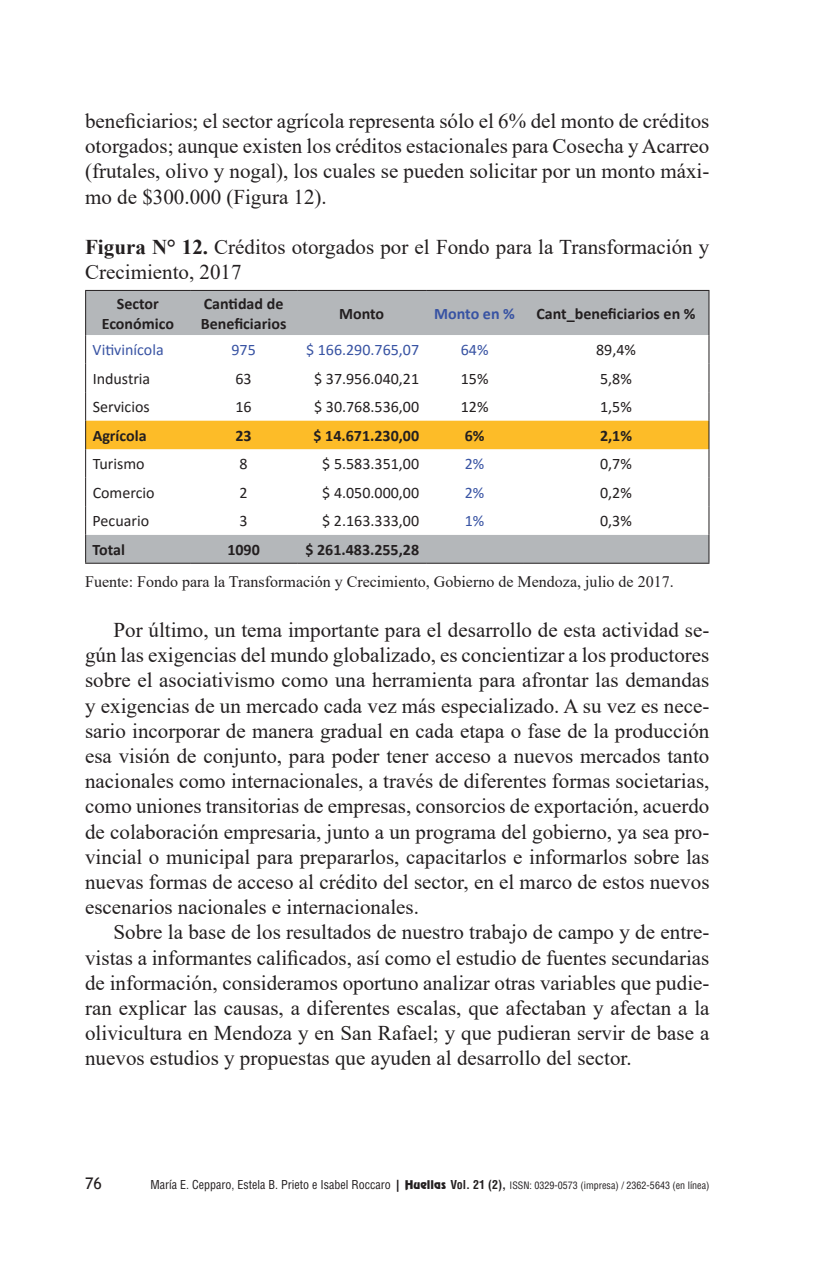
<style>
.page{position:relative;width:823px;height:1276px;background:#fff}
.page>*{position:absolute;margin:0;border:0;box-sizing:border-box;transform-origin:0 0}
.t1{font:21px/25.2px "Times New Roman";color:#231f20;text-align:justify}
.t2{font:16px "Calibri";color:#231f20}
.t3{font:700 16px/19.2px "Calibri";color:#231f20;text-align:center}
.t4{font:16px "Times New Roman";color:#231f20}
.t5{font:16px "Calibri";color:#3853a3}
.t6{font:700 16px "Calibri";color:#3853a3}
.t7{font:16px "Trebuchet MS";color:#231f20}
.t8{font:condensed 12px "Helvetica LT Std";color:#231f20}
.s1{font-weight:700}
.s2{font-family:"Revue BT";font-stretch:normal}
.s3{font-size:10px}
</style>
<div class="page">
<div style="left:86px;top:291px;width:622px;height:44px;background:#b4b7ba"></div>
<hr style="left:85px;top:291px;width:1px;height:44px;background:#231f20">
<hr style="left:85px;top:290px;width:105px;height:1px;background:#231f20">
<hr style="left:190px;top:290px;width:107px;height:1px;background:#231f20">
<hr style="left:297px;top:290px;width:129px;height:1px;background:#231f20">
<hr style="left:426px;top:290px;width:96px;height:1px;background:#231f20">
<hr style="left:522px;top:290px;width:187px;height:1px;background:#231f20">
<hr style="left:708px;top:291px;width:1px;height:44px;background:#231f20">
<hr style="left:85px;top:563px;width:105px;height:1px;background:#231f20">
<hr style="left:190px;top:563px;width:107px;height:1px;background:#231f20">
<hr style="left:297px;top:563px;width:129px;height:1px;background:#231f20">
<hr style="left:426px;top:563px;width:96px;height:1px;background:#231f20">
<hr style="left:522px;top:563px;width:187px;height:1px;background:#231f20">
<svg style="left:85px;top:335px;width:624px;height:228px"></svg>
<p class="t1" style="left:85px;top:108px;width:625px">beneficiarios; el sector agrícola representa sólo el 6% del monto de créditos otorgados; aunque existen los créditos estacionales para Cosecha y Acarreo (frutales, olivo y nogal), los cuales se pueden solicitar por un monto máxi&shy;mo de $300.000 (Figura 12).</p>
<p class="t1" style="left:85px;top:234px;width:625px"><span class="s1">Figura N° 12.</span> Créditos otorgados por el Fondo para la Transformación y<br>Crecimiento, 2017</p>
<p class="t3" style="left:102px;top:294px;width:74px">Sector<br>Económico</p>
<p class="t3" style="left:201px;top:294px;width:87px;text-align:left">Cantidad de<br>Beneficiarios</p>
<p class="t3" style="left:339px;top:303px;width:47px">Monto</p>
<p class="t6" style="left:434px;top:302px;width:82px">Monto en %</p>
<p class="t3" style="left:536px;top:303px;width:161px">Cant_beneficiarios en %</p>
<p class="t5" style="left:93px;top:339px;width:73px">Vitivinícola</p>
<p class="t5" style="left:231px;top:339px;width:26px">975</p>
<p class="t5" style="left:306px;top:339px;width:115px">$ 166.290.765,07</p>
<p class="t5" style="left:460px;top:339px;width:29px">64%</p>
<p class="t2" style="left:595px;top:339px;width:41px">89,4%</p>
<p class="t2" style="left:93px;top:367px;width:59px">Industria</p>
<p class="t2" style="left:235px;top:367px;width:18px">63</p>
<p class="t2" style="left:314px;top:367px;width:106px">$ 37.956.040,21</p>
<p class="t2" style="left:460px;top:367px;width:29px">15%</p>
<p class="t2" style="left:599px;top:367px;width:33px">5,8%</p>
<p class="t2" style="left:93px;top:396px;width:59px">Servicios</p>
<p class="t2" style="left:235px;top:396px;width:18px">16</p>
<p class="t2" style="left:314px;top:396px;width:106px">$ 30.768.536,00</p>
<p class="t2" style="left:460px;top:396px;width:29px">12%</p>
<p class="t2" style="left:599px;top:396px;width:33px">1,5%</p>
<p class="t3" style="left:93px;top:425px;width:55px">Agrícola</p>
<p class="t3" style="left:235px;top:425px;width:18px">23</p>
<p class="t3" style="left:313px;top:425px;width:107px">$ 14.671.230,00</p>
<p class="t3" style="left:464px;top:425px;width:21px">6%</p>
<p class="t3" style="left:599px;top:425px;width:34px">2,1%</p>
<p class="t2" style="left:93px;top:453px;width:53px">Turismo</p>
<p class="t2" style="left:239px;top:453px;width:10px">8</p>
<p class="t2" style="left:322px;top:453px;width:98px">$ 5.583.351,00</p>
<p class="t5" style="left:464px;top:453px;width:21px">2%</p>
<p class="t2" style="left:599px;top:453px;width:33px">0,7%</p>
<p class="t2" style="left:93px;top:481px;width:63px">Comercio</p>
<p class="t2" style="left:239px;top:481px;width:10px">2</p>
<p class="t2" style="left:322px;top:481px;width:98px">$ 4.050.000,00</p>
<p class="t5" style="left:464px;top:481px;width:21px">2%</p>
<p class="t2" style="left:599px;top:481px;width:33px">0,2%</p>
<p class="t2" style="left:93px;top:510px;width:58px">Pecuario</p>
<p class="t2" style="left:239px;top:510px;width:10px">3</p>
<p class="t2" style="left:322px;top:510px;width:98px">$ 2.163.333,00</p>
<p class="t5" style="left:464px;top:510px;width:21px">1%</p>
<p class="t2" style="left:599px;top:510px;width:33px">0,3%</p>
<p class="t3" style="left:93px;top:539px;width:34px">Total</p>
<p class="t3" style="left:227px;top:539px;width:34px">1090</p>
<p class="t3" style="left:305px;top:539px;width:115px">$ 261.483.255,28</p>
<p class="t4" style="left:85px;top:570px;width:589px">Fuente: Fondo para la Transformación y Crecimiento, Gobierno de Mendoza, julio de 2017.</p>
<p class="t1" style="left:85px;top:616px;width:625px;text-indent:28px">Por último, un tema importante para el desarrollo de esta actividad se&shy;gún las exigencias del mundo globalizado, es concientizar a los productores sobre el asociativismo como una herramienta para afrontar las demandas y exigencias de un mercado cada vez más especializado. A su vez es nece&shy;sario incorporar de manera gradual en cada etapa o fase de la producción esa visión de conjunto, para poder tener acceso a nuevos mercados tanto nacionales como internacionales, a través de diferentes formas societarias, como uniones transitorias de empresas, consorcios de exportación, acuerdo de colaboración empresaria, junto a un programa del gobierno, ya sea pro&shy;vincial o municipal para prepararlos, capacitarlos e informarlos sobre las nuevas formas de acceso al crédito del sector, en el marco de estos nuevos escenarios nacionales e internacionales.</p>
<p class="t1" style="left:85px;top:919px;width:625px;text-indent:28px">Sobre la base de los resultados de nuestro trabajo de campo y de entre&shy;vistas a informantes calificados, así como el estudio de fuentes secundarias de información, consideramos oportuno analizar otras variables que pudie&shy;ran explicar las causas, a diferentes escalas, que afectaban y afectan a la olivicultura en Mendoza y en San Rafael; y que pudieran servir de base a nuevos estudios y propuestas que ayuden al desarrollo del sector.</p>
<p class="t7" style="left:85px;top:1173px;width:18px">76</p>
<p class="t8" style="left:150px;top:1176px;width:560px">María E. Cepparo, Estela B. Prieto e Isabel Roccaro <span class="s2">| Huellas</span> <span class="s1">Vol. 21 (2),</span> <span class="s3">ISSN: 0329-0573 (impresa) / 2362-5643 (en línea)</span></p>
</div>
